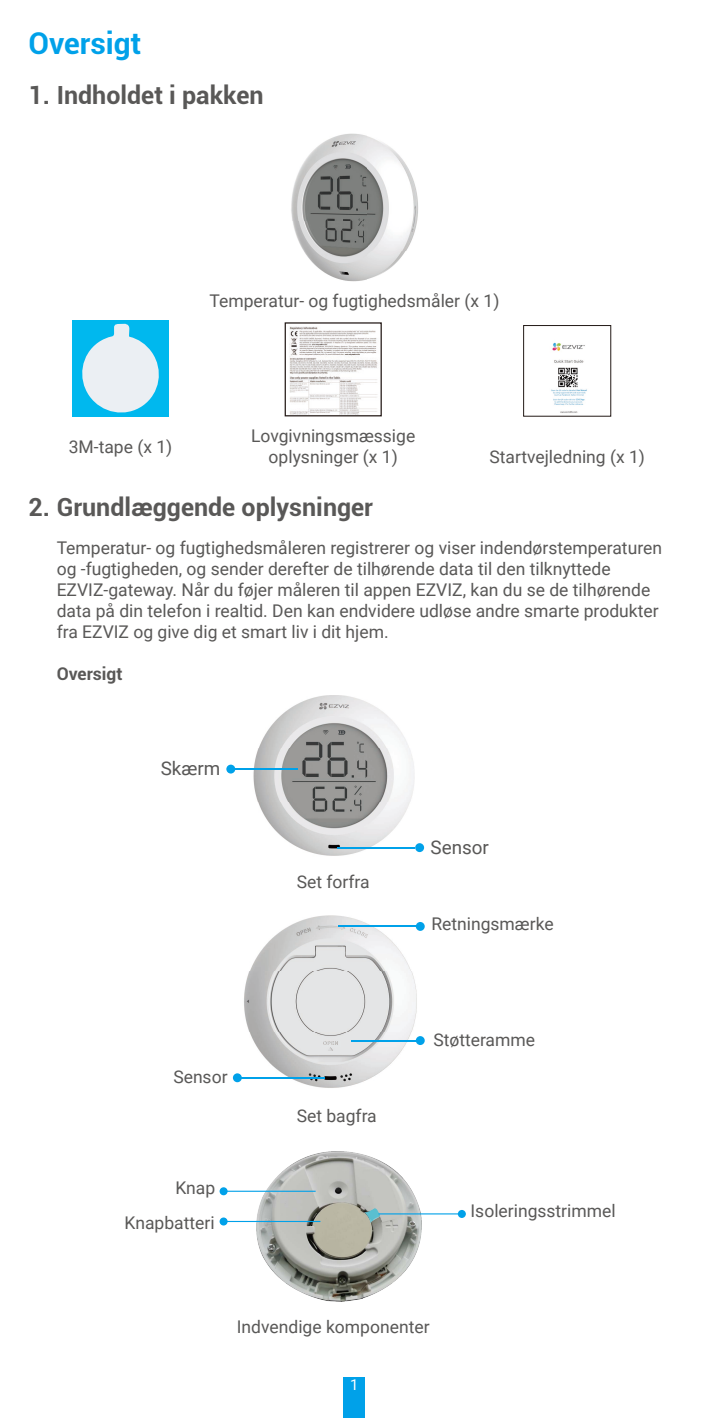
<style>
.page{position:relative;width:709px;height:1418px;background:#fff}
.page>*{position:absolute;margin:0;border:0;box-sizing:border-box;transform-origin:0 0}
.t1{font:700 30px "Roboto";color:#00a1e9}
.t2{font:700 25px "Roboto";color:#595857}
.t3{font:18.75px "Roboto";color:#595857}
.t4{font:17.5px/21px "Roboto";color:#595857;text-align:center}
.t5{font:700 17.5px "Roboto";color:#595857}
.t6{font:15px "Roboto";color:#fff}
</style>
<div class="page">
<div style="left:344px;top:1376px;width:21px;height:41px;background:#00a1e9"></div>
<img style="left:291px;top:133px;width:127px;height:148px">
<div style="left:72px;top:320px;width:97px;height:96px;background:#00b8ee"></div>
<svg style="left:77px;top:323px;width:87px;height:94px"></svg>
<img style="left:289px;top:326px;width:89px;height:88px">
<div style="left:285px;top:322px;width:97px;height:94px;border:1px solid #231916"></div>
<img style="left:551px;top:342px;width:36px;height:71px">
<div style="left:523px;top:325px;width:88px;height:91px;border:1px solid #231916"></div>
<img style="left:252px;top:695px;width:163px;height:161px">
<div style="left:226px;top:764px;width:9px;height:9px;background:#00a1e9;border-radius:50%"></div>
<hr style="left:234px;top:768px;width:64px;height:1px;background:#00a1e9">
<div style="left:415px;top:843px;width:9px;height:9px;background:#00a1e9;border-radius:50%"></div>
<hr style="left:337px;top:847px;width:78px;height:1px;background:#00a1e9">
<img style="left:243px;top:915px;width:176px;height:173px">
<div style="left:233px;top:1073px;width:9px;height:9px;background:#00a1e9;border-radius:50%"></div>
<hr style="left:241px;top:1077px;width:84px;height:1px;background:#00a1e9">
<div style="left:416px;top:922px;width:9px;height:8px;background:#00a1e9;border-radius:50%"></div>
<hr style="left:338px;top:925px;width:78px;height:2px;background:#00a1e9">
<div style="left:416px;top:1036px;width:9px;height:9px;background:#00a1e9;border-radius:50%"></div>
<hr style="left:351px;top:1039px;width:67px;height:2px;background:#00a1e9">
<img style="left:257px;top:1151px;width:164px;height:149px">
<img style="left:364px;top:1208px;width:17px;height:15px">
<svg style="left:458px;top:1209px;width:8px;height:8px"></svg>
<hr style="left:378px;top:1213px;width:84px;height:1px;background:#00a1e9">
<svg style="left:219px;top:1217px;width:9px;height:8px"></svg>
<hr style="left:223px;top:1220px;width:97px;height:1px;background:#00a1e9">
<div style="left:219px;top:1187px;width:9px;height:8px;background:#00a1e9;border-radius:50%"></div>
<hr style="left:223px;top:1190px;width:93px;height:1px;background:#00a1e9">
<h1 class="t1" style="left:28px;top:22px;width:114px">Oversigt</h1>
<h2 class="t2" style="left:28px;top:77px;width:237px">1. Indholdet i pakken</h2>
<p class="t4" style="left:210px;top:289px;width:291px">Temperatur- og fugtighedsmåler (x 1)</p>
<p class="t4" style="left:69px;top:435px;width:105px">3M-tape (x 1)</p>
<p class="t4" style="left:251px;top:424px;width:166px">Lovgivningsmæssige oplysninger (x 1)</p>
<p class="t4" style="left:489px;top:445px;width:157px">Startvejledning (x 1)</p>
<h2 class="t2" style="left:28px;top:489px;width:346px">2. Grundlæggende oplysninger</h2>
<p class="t4" style="left:57px;top:536px;width:607px;text-align:left">Temperatur- og fugtighedsmåleren registrerer og viser indendørstemperaturen og -fugtigheden, og sender derefter de tilhørende data til den tilknyttede EZVIZ-gateway. Når du føjer måleren til appen EZVIZ, kan du se de tilhørende data på din telefon i realtid. Den kan endvidere udløse andre smarte produkter fra EZVIZ og give dig et smart liv i dit hjem.</p>
<p class="t5" style="left:57px;top:661px;width:67px">Oversigt</p>
<p class="t3" style="left:161px;top:755px;width:61px">Skærm</p>
<p class="t4" style="left:297px;top:870px;width:74px">Set forfra</p>
<p class="t3" style="left:430px;top:834px;width:60px">Sensor</p>
<p class="t4" style="left:431px;top:912px;width:124px">Retningsmærke</p>
<p class="t4" style="left:173px;top:1065px;width:56px">Sensor</p>
<p class="t4" style="left:125px;top:1169px;width:92px;line-height:34.8px;text-align:right">Knap<br>Knapbatteri</p>
<p class="t4" style="left:297px;top:1104px;width:82px">Set bagfra</p>
<p class="t4" style="left:433px;top:1028px;width:103px">Støtteramme</p>
<p class="t4" style="left:470px;top:1199px;width:147px">Isoleringsstrimmel</p>
<p class="t4" style="left:237px;top:1315px;width:194px">Indvendige komponenter</p>
<p class="t6" style="left:350px;top:1373px;width:10px">1</p>
</div>
